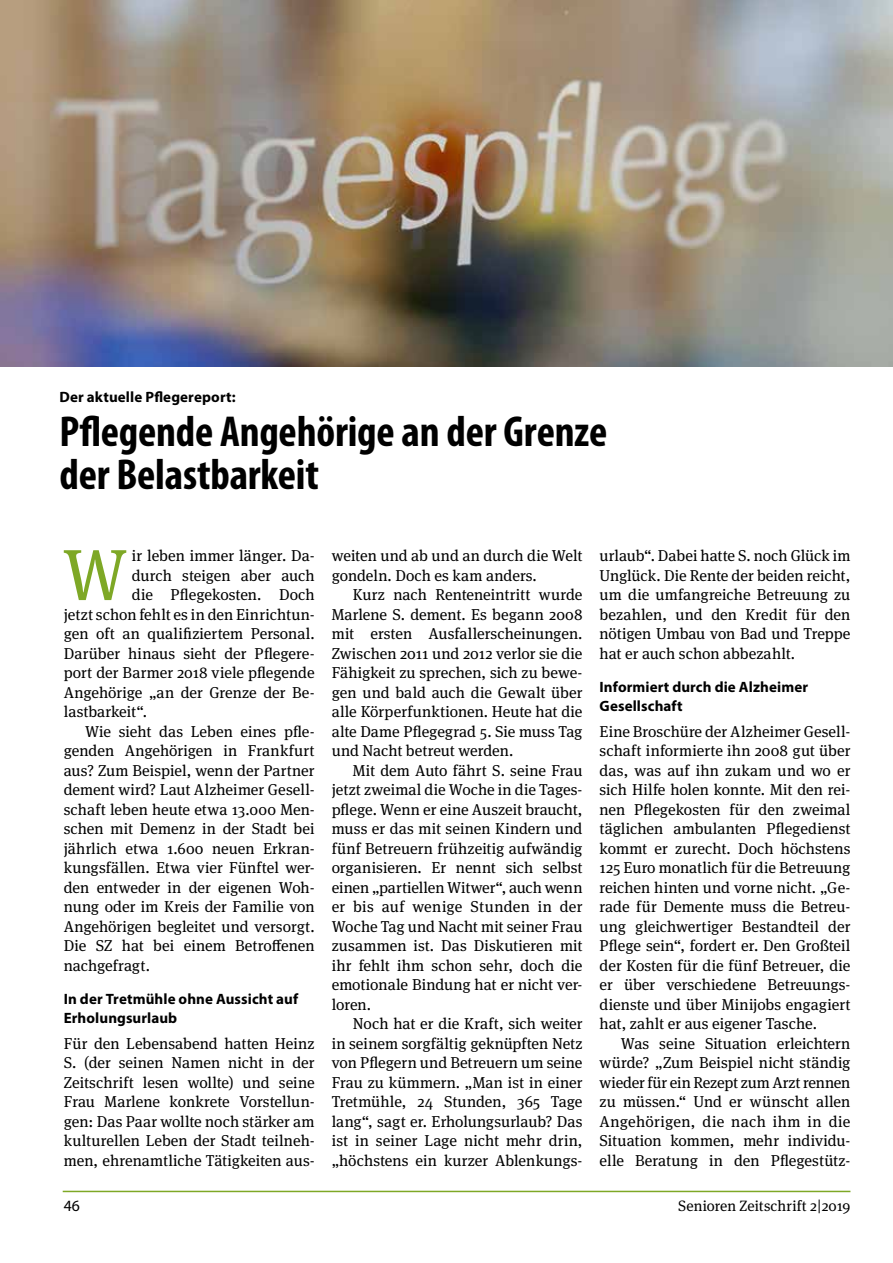
<style>
.page{position:relative;width:893px;height:1263px;background:#fff}
.page>*{position:absolute;margin:0;border:0;box-sizing:border-box;transform-origin:0 0}
.t1{font:72.3px "Meta Serif OT";color:#7ea826}
.t2{font:700 condensed 43.5px/43.5px "Myriad Pro";letter-spacing:-.005em;color:#000}
.t3{font:15.75px/19.5px "Meta Serif OT";letter-spacing:.005em;color:#000;text-align:justify}
.t4{font:15.75px "Myriad Pro";color:#000}
.t5{font:700 15px/19.5px "Myriad Pro";letter-spacing:.005em;color:#000}
.t6{font:15px "Meta Serif OT";letter-spacing:.005em;color:#000}
</style>
<div class="page">
<hr style="left:63px;top:1191px;width:787px;height:1px;background:#7ea826">
<img style="left:0;top:0;width:893px;height:366px">
<p class="t5" style="left:60px;top:387px;width:178px">Der aktuelle Pflegereport:</p>
<h2 class="t2" style="left:60px;top:409px;width:549px">Pflegende Angehörige an der Grenze der Belastbarkeit</h2>
<h1 class="t1" style="left:63px;top:533px;width:66px">W</h1>
<p class="t3" style="left:132px;top:546px;width:184px">ir leben immer länger. Da-</p>
<p class="t3" style="left:132px;top:566px;width:184px">durch steigen aber auch</p>
<p class="t3" style="left:132px;top:585px;width:184px">die Pflegekosten. Doch</p>
<p class="t3" style="left:64px;top:605px;width:252px">jetzt schon fehlt es in den Einrichtun-</p>
<p class="t3" style="left:64px;top:624px;width:252px">gen oft an qualifiziertem Personal.</p>
<p class="t3" style="left:64px;top:644px;width:252px">Darüber hinaus sieht der Pflegere-</p>
<p class="t3" style="left:64px;top:663px;width:252px">port der Barmer 2018 viele pflegende</p>
<p class="t3" style="left:64px;top:683px;width:252px">Angehörige „an der Grenze der Be-</p>
<p class="t3" style="left:64px;top:702px;width:85px">lastbarkeit“.</p>
<p class="t3" style="left:85px;top:722px;width:231px">Wie sieht das Leben eines pfle-</p>
<p class="t3" style="left:64px;top:741px;width:252px">genden Angehörigen in Frankfurt</p>
<p class="t3" style="left:64px;top:761px;width:252px">aus? Zum Beispiel, wenn der Partner</p>
<p class="t3" style="left:64px;top:780px;width:252px">dement wird? Laut Alzheimer Gesell-</p>
<p class="t3" style="left:64px;top:800px;width:252px">schaft leben heute etwa 13.000 Men-</p>
<p class="t3" style="left:64px;top:819px;width:252px">schen mit Demenz in der Stadt bei</p>
<p class="t3" style="left:64px;top:839px;width:252px">jährlich etwa 1.600 neuen Erkran-</p>
<p class="t3" style="left:64px;top:858px;width:252px">kungsfällen. Etwa vier Fünftel wer-</p>
<p class="t3" style="left:64px;top:878px;width:252px">den entweder in der eigenen Woh-</p>
<p class="t3" style="left:64px;top:897px;width:252px">nung oder im Kreis der Familie von</p>
<p class="t3" style="left:64px;top:917px;width:252px">Angehörigen begleitet und versorgt.</p>
<p class="t3" style="left:64px;top:936px;width:252px">Die SZ hat bei einem Betroffenen</p>
<p class="t3" style="left:64px;top:956px;width:88px">nachgefragt.</p>
<p class="t5" style="left:64px;top:988px;width:236px">In der Tretmühle ohne Aussicht auf<br>Erholungsurlaub</p>
<p class="t3" style="left:64px;top:1034px;width:252px">Für den Lebensabend hatten Heinz S. (der seinen Namen nicht in der Zeitschrift lesen wollte) und seine Frau Marlene konkrete Vorstellun&shy;gen: Das Paar wollte noch stärker am kulturellen Leben der Stadt teilneh&shy;men, ehrenamtliche Tätigkeiten aus-</p>
<p class="t3" style="left:332px;top:546px;width:252px">weiten und ab und an durch die Welt gondeln. Doch es kam anders.</p>
<p class="t3" style="left:332px;top:585px;width:252px;text-indent:21px">Kurz nach Renteneintritt wurde Marlene S. dement. Es begann 2008 mit ersten Ausfallerscheinungen.<br>Zwischen 2011 und 2012 verlor sie die Fähigkeit zu sprechen, sich zu bewe&shy;gen und bald auch die Gewalt über alle Körperfunktionen. Heute hat die alte Dame Pflegegrad 5. Sie muss Tag und Nacht betreut werden.</p>
<p class="t3" style="left:332px;top:761px;width:252px;text-indent:21px">Mit dem Auto fährt S. seine Frau jetzt zweimal die Woche in die Tages&shy;pflege. Wenn er eine Auszeit braucht, muss er das mit seinen Kindern und fünf Betreuern frühzeitig aufwändig organisieren. Er nennt sich selbst einen „partiellen Witwer“, auch wenn er bis auf wenige Stunden in der Woche Tag und Nacht mit seiner Frau zusammen ist. Das Diskutieren mit ihr fehlt ihm schon sehr, doch die emotionale Bindung hat er nicht ver&shy;loren.</p>
<p class="t3" style="left:332px;top:1014px;width:252px;text-indent:21px">Noch hat er die Kraft, sich weiter in seinem sorgfältig geknüpften Netz von Pflegern und Betreuern um seine Frau zu kümmern. „Man ist in einer Tretmühle, 24 Stunden, 365 Tage lang“, sagt er. Erholungsurlaub? Das ist in seiner Lage nicht mehr drin, „höchstens ein kurzer Ablenkungs-</p>
<p class="t3" style="left:600px;top:546px;width:252px">urlaub“. Dabei hatte S. noch Glück im Unglück. Die Rente der beiden reicht, um die umfangreiche Betreuung zu bezahlen, und den Kredit für den nötigen Umbau von Bad und Treppe hat er auch schon abbezahlt.</p>
<p class="t5" style="left:600px;top:676px;width:210px">Informiert durch die Alzheimer<br>Gesellschaft</p>
<p class="t3" style="left:600px;top:722px;width:252px">Eine Broschüre der Alzheimer Gesell&shy;schaft informierte ihn 2008 gut über das, was auf ihn zukam und wo er sich Hilfe holen konnte. Mit den rei&shy;nen Pflegekosten für den zweimal täglichen ambulanten Pflegedienst kommt er zurecht. Doch höchstens 125 Euro monatlich für die Betreuung reichen hinten und vorne nicht. „Ge&shy;rade für Demente muss die Betreu&shy;ung gleichwertiger Bestandteil der Pflege sein“, fordert er. Den Großteil der Kosten für die fünf Betreuer, die er über verschiedene Betreuungs&shy;dienste und über Minijobs engagiert hat, zahlt er aus eigener Tasche.</p>
<p class="t3" style="left:600px;top:1034px;width:252px;text-indent:21px">Was seine Situation erleichtern würde? „Zum Beispiel nicht ständig wieder für ein Rezept zum Arzt rennen zu müssen.“ Und er wünscht allen Angehörigen, die nach ihm in die Situation kommen, mehr individu&shy;elle Beratung in den Pflegestütz-</p>
<p class="t4" style="left:64px;top:1197px;width:18px">46</p>
<p class="t6" style="left:678px;top:1197px;width:174px">Senioren Zeitschrift 2|2019</p>
</div>
